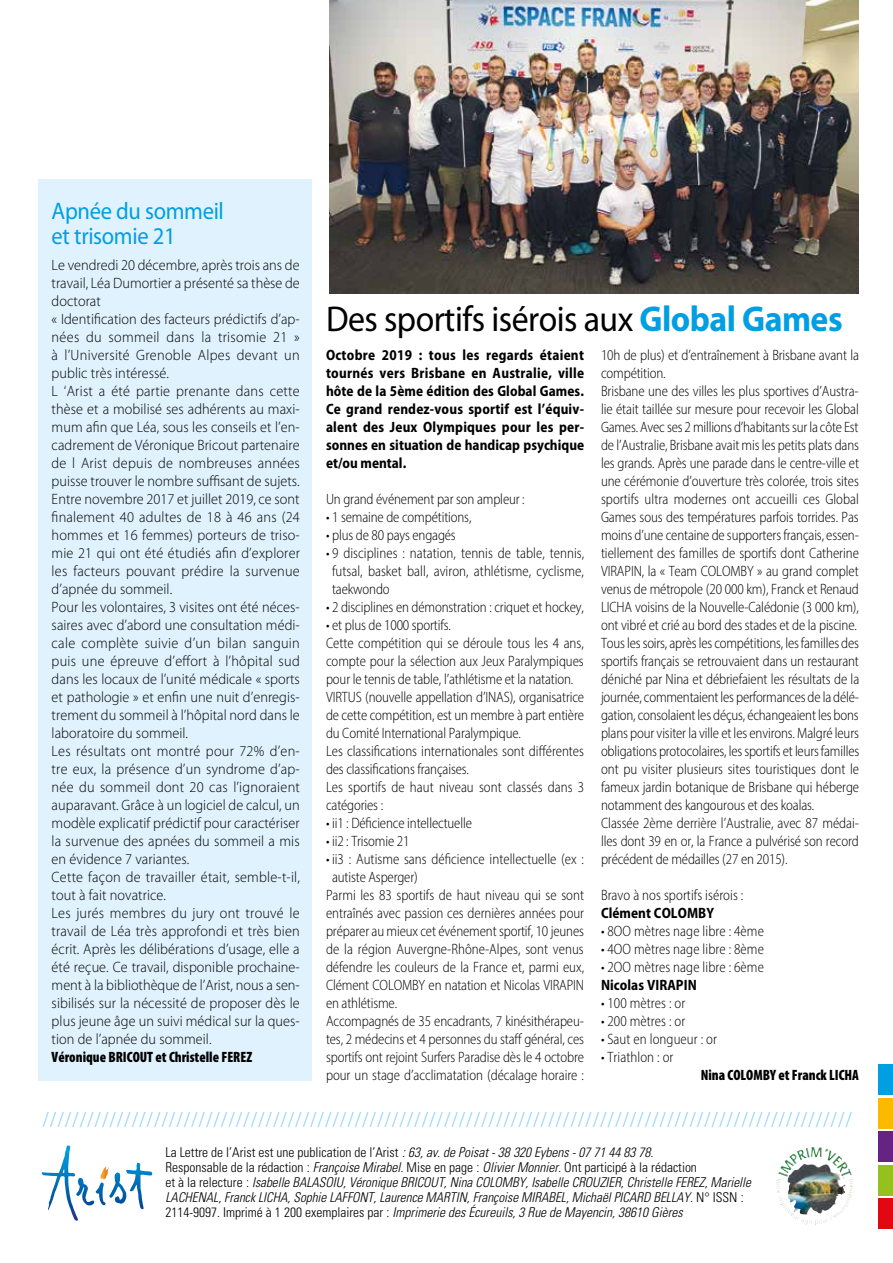
<style>
.page{position:relative;width:893px;height:1263px;background:#fff}
.page>*{position:absolute;margin:0;border:0;box-sizing:border-box;transform-origin:0 0}
.t1{font:36px "Myriad Pro";letter-spacing:-.015em;color:#000;scale:.94 1}
.t2{font:24px/25.5px "Myriad Pro";letter-spacing:-.015em;color:#009fe3;scale:.94 1}
.t3{font:300 condensed 18px "Univers LT Std";color:#83d0f5}
.t4{font:300 semi-condensed 15px/18px "Myriad Pro";letter-spacing:-.01em;color:#000;scale:.95 1}
.t5{font:300 15px/18px "Myriad Pro";letter-spacing:.005em;color:#000;scale:.95 1}
.t6{font:700 semi-condensed 15px/18px "Myriad Pro";color:#000;text-align:justify;scale:.95 1}
.t7{font:900 condensed 15px "Myriad Pro";color:#000;scale:.96 1}
.t8{font:italic 300 condensed 13.5px/15px "Univers LT Std";color:#000}
.s1{font-weight:700;color:#009fe3}
.s2{font-style:normal}
</style>
<div class="page">
<img style="left:330px;top:0;width:529px;height:293px">
<div style="left:878px;top:1065px;width:15px;height:30px;background:#009fe3"></div>
<div style="left:878px;top:1098px;width:15px;height:30px;background:#fbba00"></div>
<div style="left:878px;top:1132px;width:15px;height:30px;background:#662383"></div>
<div style="left:878px;top:1165px;width:15px;height:30px;background:#95c11f"></div>
<div style="left:878px;top:1199px;width:15px;height:30px;background:#e30613"></div>
<svg style="left:811px;top:1147px;width:11px;height:10px"></svg>
<svg style="left:41px;top:1145px;width:112px;height:76px"></svg>
<div style="left:38px;top:180px;width:274px;height:901px;background:#dff2fd"></div>
<h2 class="t2" style="left:52px;top:199px;width:185px">Apnée du sommeil et trisomie 21</h2>
<p class="t5" style="left:52px;top:256px;width:263px">Le vendredi 20 décembre, après trois ans de travail, Léa Dumortier a présenté sa thèse de doctorat<br>« Identification des facteurs prédictifs d’ap&shy;nées du sommeil dans la trisomie 21 » à l’Université Grenoble Alpes devant un public très intéressé.<br>L ‘Arist a été partie prenante dans cette thèse et a mobilisé ses adhérents au maxi&shy;mum afin que Léa, sous les conseils et l’en&shy;cadrement de Véronique Bricout partenaire de l Arist depuis de nombreuses années puisse trouver le nombre suffisant de sujets.<br>Entre novembre 2017 et juillet 2019, ce sont finalement 40 adultes de 18 à 46 ans (24 hommes et 16 femmes) porteurs de triso&shy;mie 21 qui ont été étudiés afin d’explorer les facteurs pouvant prédire la survenue d’apnée du sommeil.<br>Pour les volontaires, 3 visites ont été néces&shy;saires avec d’abord une consultation médi&shy;cale complète suivie d’un bilan sanguin puis une épreuve d’effort à l’hôpital sud dans les locaux de l’unité médicale « sports et pathologie » et enfin une nuit d’enregis&shy;trement du sommeil à l’hôpital nord dans le laboratoire du sommeil.<br>Les résultats ont montré pour 72% d’en&shy;tre eux, la présence d’un syndrome d’ap&shy;née du sommeil dont 20 cas l’ignoraient auparavant. Grâce à un logiciel de calcul, un modèle explicatif prédictif pour caractériser la survenue des apnées du sommeil a mis en évidence 7 variantes.<br>Cette façon de travailler était, semble-t-il, tout à fait novatrice.<br>Les jurés membres du jury ont trouvé le travail de Léa très approfondi et très bien écrit. Après les délibérations d’usage, elle a été reçue. Ce travail, disponible prochaine&shy;ment à la bibliothèque de l’Arist, nous a sen&shy;sibilisés sur la nécessité de proposer dès le plus jeune âge un suivi médical sur la ques&shy;tion de l’apnée du sommeil.</p>
<p class="t7" style="left:52px;top:1047px;width:210px">Véronique BRICOUT et Christelle FEREZ</p>
<h1 class="t1" style="left:326px;top:299px;width:551px">Des sportifs isérois aux <span class="s1">Global Games</span></h1>
<p class="t6" style="left:326px;top:346px;width:273px">Octobre 2019 : tous les regards étaient tournés vers Brisbane en Australie, ville hôte de la 5ème édition des Global Games.<br>Ce grand rendez-vous sportif est l’équiv&shy;alent des Jeux Olympiques pour les per&shy;sonnes en situation de handicap psychique et/ou mental.</p>
<p class="t4" style="left:326px;top:490px;width:211px">Un grand événement par son ampleur :</p>
<p class="t4" style="left:326px;top:508px;width:155px">• 1 semaine de compétitions,</p>
<p class="t4" style="left:326px;top:526px;width:138px">• plus de 80 pays engagés</p>
<p class="t4" style="left:332px;top:544px;width:267px;text-align:justify;text-indent:-6px">• 9 disciplines : natation, tennis de table, tennis, futsal, basket ball, aviron, athlétisme, cyclisme, taekwondo</p>
<p class="t4" style="left:326px;top:598px;width:273px">• 2 disciplines en démonstration : criquet et hockey,</p>
<p class="t4" style="left:326px;top:616px;width:273px">• et plus de 1000 sportifs.<br>Cette compétition qui se déroule tous les 4 ans, compte pour la sélection aux Jeux Paralympiques pour le tennis de table, l’athlétisme et la natation.<br>VIRTUS (nouvelle appellation d’INAS), organisatrice de cette compétition, est un membre à part entière du Comité International Paralympique.<br>Les classifications internationales sont différentes des classifications françaises.<br>Les sportifs de haut niveau sont classés dans 3 catégories :</p>
<p class="t4" style="left:326px;top:814px;width:155px">• ii1 : Déficience intellectuelle</p>
<p class="t4" style="left:326px;top:832px;width:89px">• ii2 : Trisomie 21</p>
<p class="t4" style="left:326px;top:850px;width:273px">• ii3 : Autisme sans déficience intellectuelle (ex :</p>
<p class="t4" style="left:332px;top:868px;width:92px">autiste Asperger)</p>
<p class="t4" style="left:326px;top:886px;width:273px">Parmi les 83 sportifs de haut niveau qui se sont</p>
<p class="t4" style="left:326px;top:904px;width:273px">entraînés avec passion ces dernières années pour</p>
<p class="t4" style="left:326px;top:922px;width:273px">préparer au mieux cet événement sportif, 10 jeunes</p>
<p class="t4" style="left:326px;top:940px;width:273px">de la région Auvergne-Rhône-Alpes, sont venus</p>
<p class="t4" style="left:326px;top:958px;width:273px">défendre les couleurs de la France et, parmi eux,</p>
<p class="t4" style="left:326px;top:976px;width:273px">Clément COLOMBY en natation et Nicolas VIRAPIN</p>
<p class="t4" style="left:326px;top:994px;width:76px">en athlétisme.</p>
<p class="t4" style="left:326px;top:1012px;width:273px">Accompagnés de 35 encadrants, 7 kinésithérapeu-</p>
<p class="t4" style="left:326px;top:1030px;width:273px">tes, 2 médecins et 4 personnes du staff général, ces</p>
<p class="t4" style="left:326px;top:1048px;width:273px">sportifs ont rejoint Surfers Paradise dès le 4 octobre</p>
<p class="t4" style="left:326px;top:1066px;width:273px">pour un stage d’acclimatation (décalage horaire :</p>
<p class="t4" style="left:601px;top:346px;width:273px">10h de plus) et d’entraînement à Brisbane avant la compétition.<br>Brisbane une des villes les plus sportives d’Austra&shy;lie était taillée sur mesure pour recevoir les Global Games. Avec ses 2 millions d’habitants sur la côte Est de l’Australie, Brisbane avait mis les petits plats dans les grands. Après une parade dans le centre-ville et une cérémonie d’ouverture très colorée, trois sites sportifs ultra modernes ont accueilli ces Global Games sous des températures parfois torrides. Pas moins d’une centaine de supporters français, essen&shy;tiellement des familles de sportifs dont Catherine VIRAPIN, la « Team COLOMBY » au grand complet venus de métropole (20 000 km), Franck et Renaud LICHA voisins de la Nouvelle-Calédonie (3 000 km), ont vibré et crié au bord des stades et de la piscine.<br>Tous les soirs, après les compétitions, les familles des sportifs français se retrouvaient dans un restaurant déniché par Nina et débriefaient les résultats de la journée, commentaient les performances de la délé&shy;gation, consolaient les déçus, échangeaient les bons plans pour visiter la ville et les environs. Malgré leurs obligations protocolaires, les sportifs et leurs familles ont pu visiter plusieurs sites touristiques dont le fameux jardin botanique de Brisbane qui héberge notamment des kangourous et des koalas.<br>Classée 2ème derrière l’Australie, avec 87 médai&shy;lles dont 39 en or, la France a pulvérisé son record précédent de médailles (27 en 2015).</p>
<p class="t4" style="left:601px;top:886px;width:151px">Bravo à nos sportifs isérois :</p>
<p class="t6" style="left:601px;top:904px;width:121px">Clément COLOMBY</p>
<p class="t4" style="left:601px;top:922px;width:173px">• 8OO mètres nage libre : 4ème</p>
<p class="t4" style="left:601px;top:940px;width:173px">• 4OO mètres nage libre : 8ème</p>
<p class="t4" style="left:601px;top:958px;width:173px">• 2OO mètres nage libre : 6ème</p>
<p class="t6" style="left:601px;top:976px;width:102px">Nicolas VIRAPIN</p>
<p class="t4" style="left:601px;top:994px;width:90px">• 100 mètres : or</p>
<p class="t4" style="left:601px;top:1012px;width:90px">• 200 mètres : or</p>
<p class="t4" style="left:601px;top:1030px;width:124px">• Saut en longueur : or</p>
<p class="t4" style="left:601px;top:1048px;width:78px">• Triathlon : or</p>
<p class="t7" style="left:701px;top:1065px;width:166px">Nina COLOMBY et Franck LICHA</p>
<p class="t3" style="left:43px;top:1108px;width:810px">/////////////////////////////////////////////////////////////////////////////////////////////////////////////</p>
<p class="t8" style="left:165px;top:1145px;width:587px"><span class="s2">La Lettre de l’Arist est une publication de l’Arist</span> : 63, av. de Poisat - 38 320 Eybens - 07 71 44 83 78.<br><span class="s2">Responsable de la rédaction :</span> Françoise Mirabel. <span class="s2">Mise en page :</span> Olivier Monnier. <span class="s2">Ont participé à la rédaction<br>et à la relecture :</span> Isabelle BALASOIU, Véronique BRICOUT, Nina COLOMBY, Isabelle CROUZIER, Christelle FEREZ, Marielle LACHENAL, Franck LICHA, Sophie LAFFONT, Laurence MARTIN, Françoise MIRABEL, Michaël PICARD BELLAY. <span class="s2">N° ISSN :<br>2114-9097. Imprimé à 1 200 exemplaires par :</span> Imprimerie des Écureuils, 3 Rue de Mayencin, 38610 Gières</p>
</div>
